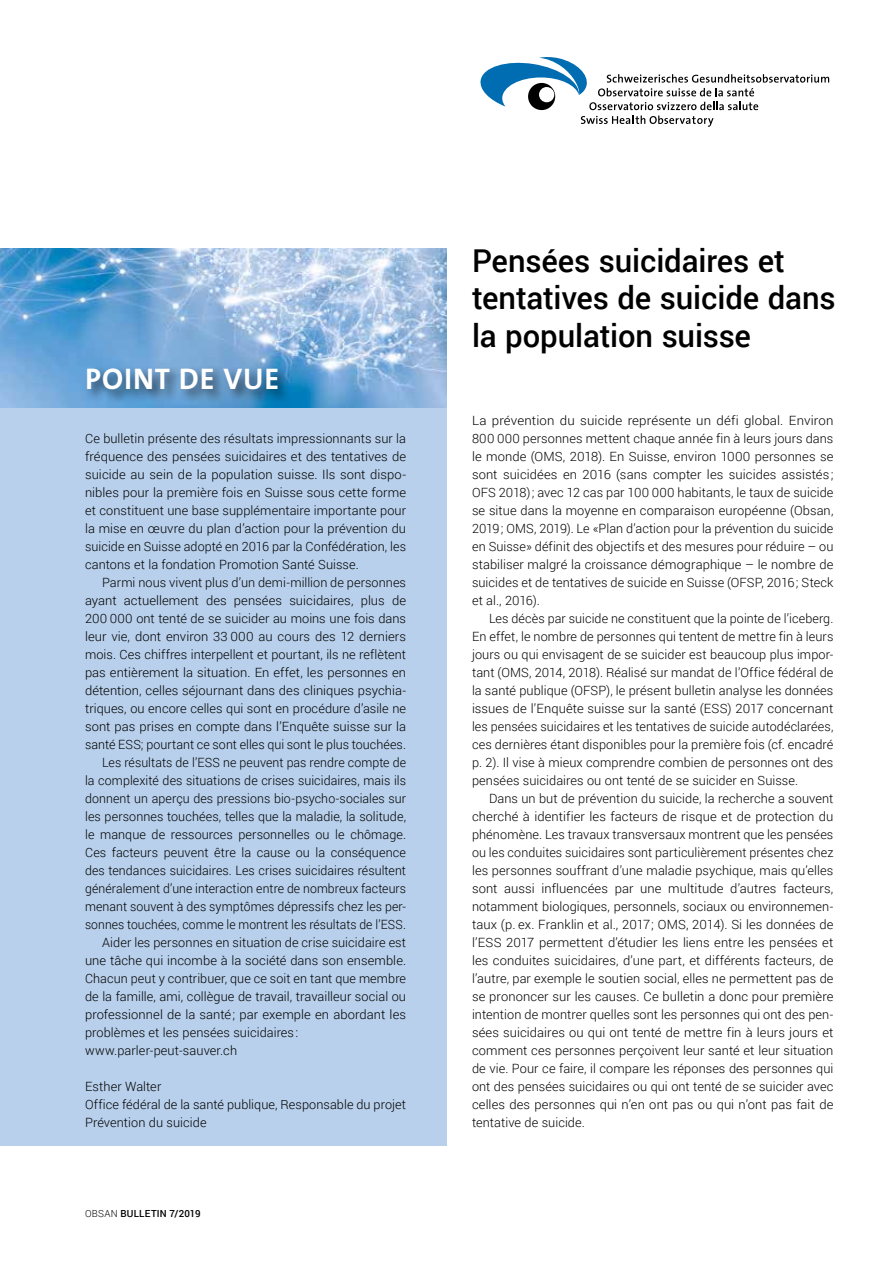
<style>
.page{position:relative;width:893px;height:1263px;background:#fff}
.page>*{position:absolute;margin:0;border:0;box-sizing:border-box;transform-origin:0 0}
.TS_Titel{font:500 31.5px/37.5px "Roboto";letter-spacing:-.005em;color:#000}
.Point_de_vue_F{font:700 30px "The Sans OT7";letter-spacing:.03em;color:#fff}
.Grundtext_Einzug{font:300 12.75px/18px "Roboto";letter-spacing:.005em;color:#000;text-align:justify}
.Grundtext_F{font:300 12.75px/18px "Roboto";letter-spacing:.005em;color:#000;text-align:justify;scale:1.04 1}
.Grundtext_F-2{font:300 12.75px/18px "Roboto";letter-spacing:.005em;color:#000;text-align:justify}
.t1{font:500 9.75px "Roboto";letter-spacing:.02em;color:#000}
.s1{font-weight:300}
</style>
<div class="page">
<svg style="left:581px;top:116px;width:132px;height:11px"></svg>
<svg style="left:480px;top:57px;width:349px;height:53px"></svg>
<div style="left:0;top:389px;width:446px;height:756px;background:#b8d0eb"></div>
<img style="left:0;top:249px;width:446px;height:158px">
<div style="left:85px;top:365px;width:208px;height:39px;background:#000;opacity:.6"></div>
<p class="Point_de_vue_F" style="left:85px;top:359px;width:195px">POINT DE VUE</p>
<p class="Grundtext_F-2" style="left:85px;top:429px;width:323px">Ce bulletin présente des résultats impressionnants sur la fréquence des pensées suicidaires et des tentatives de suicide au sein de la population suisse. Ils sont dispo&shy;nibles pour la première fois en Suisse sous cette forme et constituent une base supplémentaire importante pour la mise en œuvre du plan d’action pour la prévention du suicide en Suisse adopté en 2016 par la Confédération, les cantons et la fondation Promotion Santé Suisse.</p>
<p class="Grundtext_Einzug" style="left:85px;top:573px;width:323px;text-indent:17px">Parmi nous vivent plus d’un demi-million de personnes ayant actuellement des pensées suicidaires, plus de 200 000 ont tenté de se suicider au moins une fois dans leur vie, dont environ 33 000 au cours des 12 derniers mois. Ces chiffres interpellent et pourtant, ils ne reflètent pas entièrement la situation. En effet, les personnes en détention, celles séjournant dans des cliniques psychia&shy;triques, ou encore celles qui sont en procédure d’asile ne sont pas prises en compte dans l’Enquête suisse sur la santé ESS; pourtant ce sont elles qui sont le plus touchées.</p>
<p class="Grundtext_Einzug" style="left:85px;top:753px;width:323px;text-indent:17px">Les résultats de l’ESS ne peuvent pas rendre compte de la complexité des situations de crises suicidaires, mais ils donnent un aperçu des pressions bio-psycho-sociales sur les personnes touchées, telles que la maladie, la solitude, le manque de ressources personnelles ou le chômage.<br>Ces facteurs peuvent être la cause ou la conséquence des tendances suicidaires. Les crises suicidaires résultent généralement d’une interaction entre de nombreux facteurs menant souvent à des symptômes dépressifs chez les per&shy;sonnes touchées, comme le montrent les résultats de l’ESS.</p>
<p class="Grundtext_Einzug" style="left:85px;top:933px;width:323px;text-indent:17px">Aider les personnes en situation de crise suicidaire est une tâche qui incombe à la société dans son ensemble.<br>Chacun peut y contribuer, que ce soit en tant que membre de la famille, ami, collègue de travail, travailleur social ou professionnel de la santé; par exemple en abordant les problèmes et les pensées suicidaires:</p>
<p class="Grundtext_F-2" style="left:85px;top:1041px;width:154px">www.parler-peut-sauver.ch</p>
<p class="Grundtext_F-2" style="left:85px;top:1077px;width:78px">Esther Walter</p>
<p class="Grundtext_F-2" style="left:85px;top:1095px;width:323px">Office fédéral de la santé publique, Responsable du projet<br>Prévention du suicide</p>
<p class="t1" style="left:85px;top:1207px;width:117px"><span class="s1">OBSAN</span> BULLETIN 7/2019</p>
<h1 class="TS_Titel" style="left:472px;top:240px;width:365px">Pensées suicidaires et tentatives de suicide dans la population suisse</h1>
<p class="Grundtext_F" style="left:472px;top:411px;width:349px">La prévention du suicide représente un défi global. Environ 800 000 personnes mettent chaque année fin à leurs jours dans le monde (OMS, 2018). En Suisse, environ 1000 personnes se sont suicidées en 2016 (sans compter les suicides assistés; OFS 2018); avec 12 cas par 100 000 habitants, le taux de suicide se situe dans la moyenne en comparaison européenne (Obsan, 2019; OMS, 2019). Le «Plan d’action pour la prévention du suicide en Suisse» définit des objectifs et des mesures pour réduire – ou stabiliser malgré la croissance démographique – le nombre de suicides et de tentatives de suicide en Suisse (OFSP, 2016; Steck et al., 2016).</p>
<p class="Grundtext_Einzug" style="left:472px;top:609px;width:363px;text-indent:17px">Les décès par suicide ne constituent que la pointe de l’iceberg.<br>En effet, le nombre de personnes qui tentent de mettre fin à leurs jours ou qui envisagent de se suicider est beaucoup plus impor&shy;tant (OMS, 2014, 2018). Réalisé sur mandat de l’Office fédéral de la santé publique (OFSP), le présent bulletin analyse les données issues de l’Enquête suisse sur la santé (ESS) 2017 concernant les pensées suicidaires et les tentatives de suicide autodéclarées, ces dernières étant disponibles pour la première fois (cf. encadré p. 2). Il vise à mieux comprendre combien de personnes ont des pensées suicidaires ou ont tenté de se suicider en Suisse.</p>
<p class="Grundtext_Einzug" style="left:472px;top:789px;width:363px;text-indent:17px">Dans un but de prévention du suicide, la recherche a souvent cherché à identifier les facteurs de risque et de protection du phénomène. Les travaux transversaux montrent que les pensées ou les conduites suicidaires sont particulièrement présentes chez les personnes souffrant d’une maladie psychique, mais qu’elles sont aussi influencées par une multitude d’autres facteurs, notamment biologiques, personnels, sociaux ou environnemen&shy;taux (p. ex. Franklin et al., 2017; OMS, 2014). Si les données de l’ESS 2017 permettent d’étudier les liens entre les pensées et les conduites suicidaires, d’une part, et différents facteurs, de l’autre, par exemple le soutien social, elles ne permettent pas de se prononcer sur les causes. Ce bulletin a donc pour première intention de montrer quelles sont les personnes qui ont des pen&shy;sées suicidaires ou qui ont tenté de mettre fin à leurs jours et comment ces personnes perçoivent leur santé et leur situation de vie. Pour ce faire, il compare les réponses des personnes qui ont des pensées suicidaires ou qui ont tenté de se suicider avec celles des personnes qui n’en ont pas ou qui n’ont pas fait de tentative de suicide.</p>
</div>
